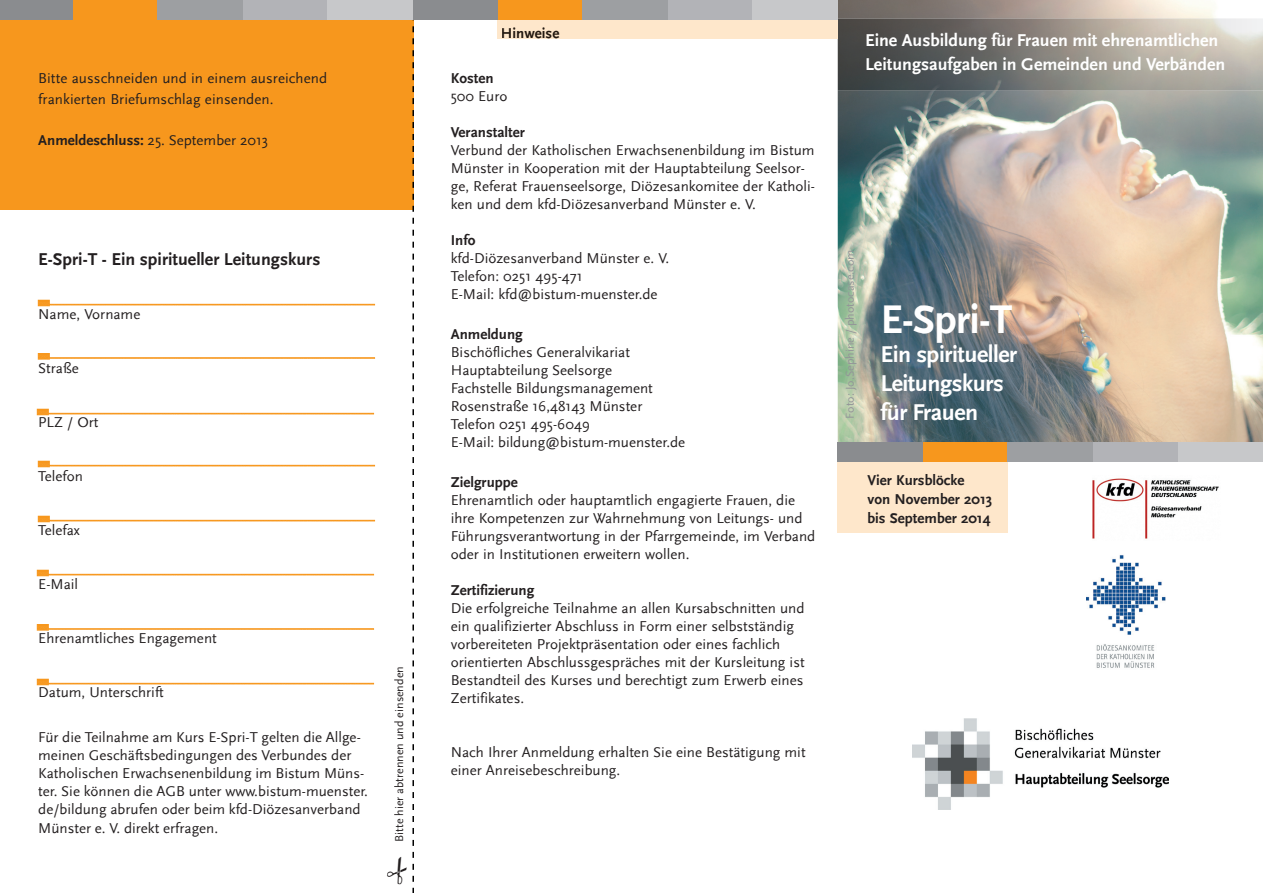
<style>
.page{position:relative;width:1263px;height:893px;background:#fff}
.page>*{position:absolute;margin:0;border:0;box-sizing:border-box;transform-origin:0 0}
.t1{font:700 42px "Scala Sans";color:#fff}
.t2{font:700 24px/28.8px "Scala Sans";letter-spacing:-.02em;color:#fff}
.t3{font:700 18px/24px "Scala Sans";color:#fff}
.t4{font:700 18px "Scala Sans";color:#231f20}
.t5{font:15px/18px "Scala Sans";color:#231f20}
.t6{font:700 15px/19.2px "Scala Sans";color:#231f20}
.t7{font:12px "Scala Sans";color:#231f20}
.t8{font:12px "Scala Sans";color:#939598}
.s1{font-weight:700}
</style>
<div class="page">
<div style="left:0;top:10px;width:414px;height:199px;background:#f7971d"></div>
<img style="left:838px;top:0;width:425px;height:442px">
<div style="left:838px;top:459px;width:170px;height:74px;background:#fee7cb"></div>
<img style="left:912px;top:719px;width:256px;height:90px">
<img style="left:838px;top:18px;width:425px;height:73px">
<img style="left:37px;top:460px;width:339px;height:8px">
<img style="left:37px;top:515px;width:339px;height:8px">
<img style="left:37px;top:299px;width:339px;height:8px">
<img style="left:36px;top:408px;width:339px;height:8px">
<img style="left:37px;top:353px;width:339px;height:7px">
<img style="left:36px;top:678px;width:339px;height:8px">
<img style="left:36px;top:569px;width:339px;height:8px">
<div style="left:497px;top:19px;width:341px;height:19px;background:#fee7cb"></div>
<img style="left:36px;top:624px;width:339px;height:7px">
<svg style="left:412px;top:26px;width:2px;height:6px"></svg>
<svg style="left:412px;top:38px;width:2px;height:6px"></svg>
<svg style="left:412px;top:50px;width:2px;height:6px"></svg>
<svg style="left:412px;top:62px;width:2px;height:6px"></svg>
<svg style="left:412px;top:74px;width:2px;height:6px"></svg>
<svg style="left:412px;top:86px;width:2px;height:6px"></svg>
<svg style="left:412px;top:98px;width:2px;height:6px"></svg>
<svg style="left:412px;top:110px;width:2px;height:6px"></svg>
<svg style="left:412px;top:122px;width:2px;height:6px"></svg>
<svg style="left:412px;top:134px;width:2px;height:6px"></svg>
<svg style="left:412px;top:146px;width:2px;height:6px"></svg>
<svg style="left:412px;top:158px;width:2px;height:6px"></svg>
<svg style="left:412px;top:170px;width:2px;height:6px"></svg>
<svg style="left:412px;top:182px;width:2px;height:6px"></svg>
<svg style="left:412px;top:194px;width:2px;height:6px"></svg>
<svg style="left:412px;top:206px;width:2px;height:6px"></svg>
<svg style="left:412px;top:218px;width:2px;height:6px"></svg>
<svg style="left:412px;top:230px;width:2px;height:6px"></svg>
<svg style="left:412px;top:242px;width:2px;height:6px"></svg>
<svg style="left:412px;top:254px;width:2px;height:6px"></svg>
<svg style="left:412px;top:266px;width:2px;height:6px"></svg>
<svg style="left:412px;top:278px;width:2px;height:6px"></svg>
<svg style="left:412px;top:290px;width:2px;height:17px"></svg>
<svg style="left:412px;top:313px;width:2px;height:6px"></svg>
<svg style="left:412px;top:325px;width:2px;height:6px"></svg>
<svg style="left:412px;top:337px;width:2px;height:6px"></svg>
<svg style="left:412px;top:349px;width:2px;height:6px"></svg>
<svg style="left:412px;top:361px;width:2px;height:6px"></svg>
<svg style="left:412px;top:373px;width:2px;height:6px"></svg>
<svg style="left:412px;top:385px;width:2px;height:6px"></svg>
<svg style="left:412px;top:397px;width:2px;height:6px"></svg>
<svg style="left:412px;top:409px;width:2px;height:6px"></svg>
<svg style="left:412px;top:421px;width:2px;height:6px"></svg>
<svg style="left:412px;top:433px;width:2px;height:6px"></svg>
<svg style="left:412px;top:445px;width:2px;height:6px"></svg>
<svg style="left:412px;top:457px;width:2px;height:6px"></svg>
<svg style="left:412px;top:469px;width:2px;height:6px"></svg>
<svg style="left:412px;top:481px;width:2px;height:6px"></svg>
<svg style="left:412px;top:493px;width:2px;height:6px"></svg>
<svg style="left:412px;top:505px;width:2px;height:6px"></svg>
<svg style="left:412px;top:517px;width:2px;height:6px"></svg>
<svg style="left:412px;top:529px;width:2px;height:6px"></svg>
<svg style="left:412px;top:541px;width:2px;height:6px"></svg>
<svg style="left:412px;top:553px;width:2px;height:6px"></svg>
<svg style="left:412px;top:565px;width:2px;height:6px"></svg>
<svg style="left:412px;top:577px;width:2px;height:6px"></svg>
<svg style="left:412px;top:589px;width:2px;height:6px"></svg>
<svg style="left:412px;top:601px;width:2px;height:6px"></svg>
<svg style="left:412px;top:613px;width:2px;height:6px"></svg>
<svg style="left:412px;top:636px;width:2px;height:6px"></svg>
<svg style="left:412px;top:648px;width:2px;height:6px"></svg>
<svg style="left:412px;top:660px;width:2px;height:6px"></svg>
<svg style="left:412px;top:672px;width:2px;height:6px"></svg>
<svg style="left:412px;top:684px;width:2px;height:6px"></svg>
<svg style="left:412px;top:696px;width:2px;height:6px"></svg>
<svg style="left:412px;top:708px;width:2px;height:6px"></svg>
<svg style="left:412px;top:720px;width:2px;height:6px"></svg>
<svg style="left:412px;top:732px;width:2px;height:6px"></svg>
<svg style="left:412px;top:744px;width:2px;height:6px"></svg>
<svg style="left:412px;top:756px;width:2px;height:6px"></svg>
<svg style="left:412px;top:768px;width:2px;height:6px"></svg>
<svg style="left:412px;top:780px;width:2px;height:6px"></svg>
<svg style="left:412px;top:792px;width:2px;height:6px"></svg>
<svg style="left:412px;top:804px;width:2px;height:6px"></svg>
<svg style="left:412px;top:816px;width:2px;height:6px"></svg>
<svg style="left:412px;top:828px;width:2px;height:6px"></svg>
<svg style="left:412px;top:840px;width:2px;height:6px"></svg>
<svg style="left:412px;top:852px;width:2px;height:6px"></svg>
<svg style="left:412px;top:864px;width:2px;height:6px"></svg>
<svg style="left:412px;top:876px;width:2px;height:6px"></svg>
<div style="left:497px;top:0;width:86px;height:19px;background:#f7971d"></div>
<div style="left:412px;top:0;width:85px;height:19px;background:#8a8c8f"></div>
<div style="left:668px;top:0;width:85px;height:19px;background:#b2b3b7"></div>
<div style="left:583px;top:0;width:85px;height:19px;background:#9d9fa2"></div>
<div style="left:753px;top:0;width:85px;height:19px;background:#c7c8ca"></div>
<div style="left:72px;top:0;width:85px;height:19px;background:#f7971d"></div>
<div style="left:0;top:0;width:72px;height:19px;background:#8a8c8f"></div>
<div style="left:242px;top:0;width:85px;height:19px;background:#b2b3b7"></div>
<div style="left:157px;top:0;width:85px;height:19px;background:#9d9fa2"></div>
<div style="left:327px;top:0;width:85px;height:19px;background:#c7c8ca"></div>
<img style="left:1086px;top:555px;width:80px;height:113px">
<img style="left:1093px;top:478px;width:126px;height:61px">
<div style="left:923px;top:442px;width:85px;height:19px;background:#f7971d"></div>
<div style="left:838px;top:442px;width:85px;height:19px;background:#8a8c8f"></div>
<div style="left:1093px;top:442px;width:85px;height:19px;background:#b2b3b7"></div>
<div style="left:1008px;top:442px;width:85px;height:19px;background:#9d9fa2"></div>
<div style="left:1178px;top:442px;width:85px;height:19px;background:#c7c8ca"></div>
<p class="t5" style="left:38px;top:68px;width:290px;line-height:21px">Bitte ausschneiden und in einem ausreichend frankierten Briefumschlag einsenden.</p>
<p class="t5" style="left:38px;top:132px;width:232px"><span class="s1">Anmeldeschluss:</span> 25. September 2013</p>
<p class="t4" style="left:38px;top:249px;width:284px">E-Spri-T - Ein spiritueller Leitungskurs</p>
<p class="t5" style="left:38px;top:306px;width:104px">Name, Vorname</p>
<p class="t5" style="left:38px;top:360px;width:42px">Straße</p>
<p class="t5" style="left:38px;top:414px;width:62px">PLZ / Ort</p>
<p class="t5" style="left:38px;top:468px;width:46px">Telefon</p>
<p class="t5" style="left:38px;top:522px;width:43px">Telefax</p>
<p class="t5" style="left:38px;top:576px;width:41px">E-Mail</p>
<p class="t5" style="left:38px;top:630px;width:180px">Ehrenamtliches Engagement</p>
<p class="t5" style="left:38px;top:684px;width:127px">Datum, Unterschrift</p>
<p class="t5" style="left:38px;top:729px;width:331px">Für die Teilnahme am Kurs E-Spri-T gelten die Allge&shy;meinen Geschäftsbedingungen des Verbundes der Katholischen Erwachsenenbildung im Bistum Müns&shy;ter. Sie können die AGB unter www.bistum-muenster. de/bildung abrufen oder beim kfd-Diözesanverband Münster e. V. direkt erfragen.</p>
<p class="t7" style="left:393px;top:842px;width:177px;rotate:-90deg">Bitte hier abtrennen und einsenden</p>
<p class="t6" style="left:501px;top:24px;width:60px">Hinweise</p>
<p class="t6" style="left:451px;top:69px;width:44px">Kosten</p>
<p class="t5" style="left:451px;top:88px;width:58px">500 Euro</p>
<p class="t6" style="left:451px;top:123px;width:76px">Veranstalter</p>
<p class="t5" style="left:451px;top:142px;width:366px">Verbund der Katholischen Erwachsenenbildung im Bistum Münster in Kooperation mit der Hauptabteilung Seelsor&shy;ge, Referat Frauenseelsorge, Diözesankomitee der Katholi&shy;ken und dem kfd-Diözesanverband Münster e. V.</p>
<p class="t6" style="left:451px;top:231px;width:26px">Info</p>
<p class="t5" style="left:451px;top:250px;width:220px">kfd-Diözesanverband Münster e. V.<br>Telefon: 0251 495-471<br>E-Mail: kfd@bistum-muenster.de</p>
<p class="t6" style="left:451px;top:325px;width:74px">Anmeldung</p>
<p class="t5" style="left:451px;top:343px;width:236px">Bischöfliches Generalvikariat<br>Hauptabteilung Seelsorge<br>Fachstelle Bildungsmanagement<br>Rosenstraße 16,48143 Münster<br>Telefon 0251 495-6049<br>E-Mail: bildung@bistum-muenster.de</p>
<p class="t6" style="left:451px;top:472px;width:69px">Zielgruppe</p>
<p class="t5" style="left:451px;top:491px;width:366px">Ehrenamtlich oder hauptamtlich engagierte Frauen, die ihre Kompetenzen zur Wahrnehmung von Leitungs- und Führungsverantwortung in der Pfarrgemeinde, im Verband oder in Institutionen erweitern wollen.</p>
<p class="t6" style="left:451px;top:580px;width:85px">Zertifizierung</p>
<p class="t5" style="left:451px;top:599px;width:355px">Die erfolgreiche Teilnahme an allen Kursabschnitten und ein qualifizierter Abschluss in Form einer selbstständig vorbereiteten Projektpräsentation oder eines fachlich orientierten Abschlussgespräches mit der Kursleitung ist Bestandteil des Kurses und berechtigt zum Erwerb eines Zertifikates.</p>
<p class="t5" style="left:451px;top:743px;width:356px">Nach Ihrer Anmeldung erhalten Sie eine Bestätigung mit einer Anreisebeschreibung.</p>
<p class="t3" style="left:865px;top:28px;width:362px">Eine Ausbildung für Frauen mit ehrenamtlichen<br>Leitungsaufgaben in Gemeinden und Verbänden</p>
<p class="t8" style="left:843px;top:418px;width:170px;rotate:-90deg">Foto: Jo.Sephine / photocase.com</p>
<h1 class="t1" style="left:880px;top:296px;width:134px">E-Spri-T</h1>
<h2 class="t2" style="left:880px;top:340px;width:138px">Ein spiritueller<br>Leitungskurs</h2>
<h2 class="t2" style="left:880px;top:398px;width:99px">für Frauen</h2>
<p class="t6" style="left:867px;top:470px;width:126px">Vier Kursblöcke<br>von November 2013 bis September 2014</p>
</div>
